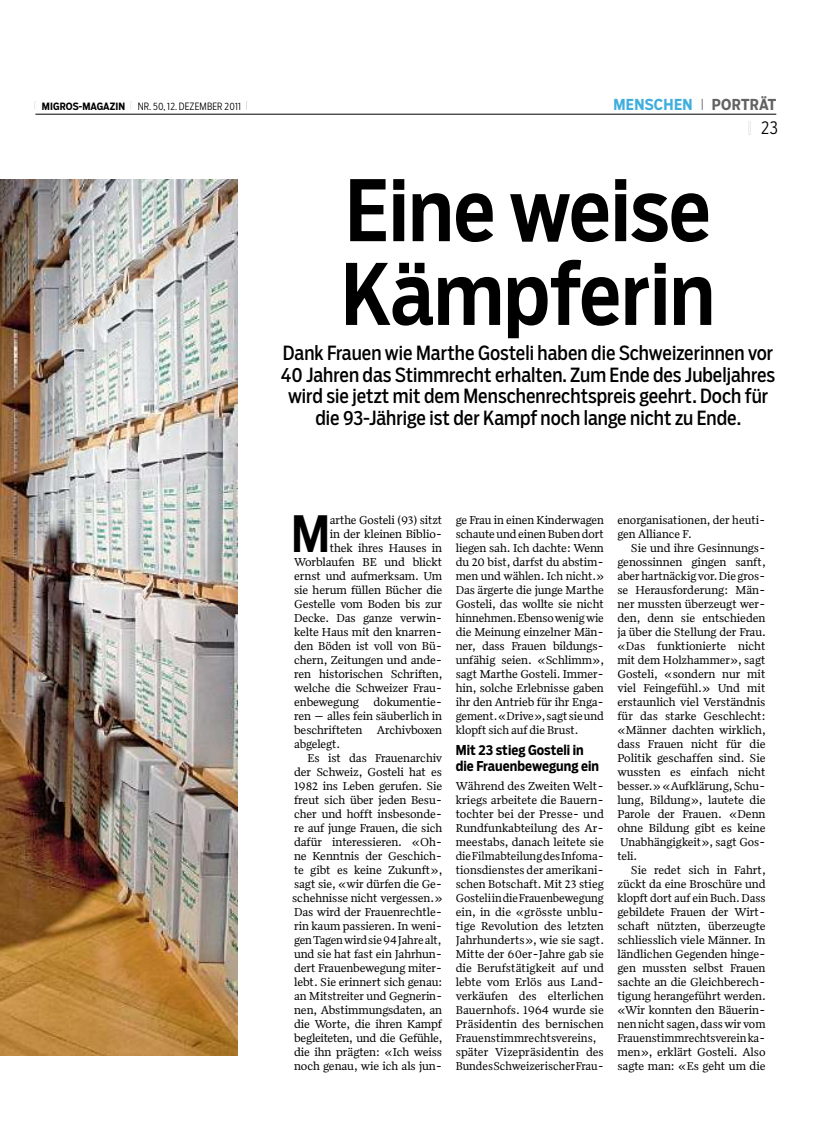
<style>
.page{position:relative;width:833px;height:1134px;background:#fff}
.page>*{position:absolute;margin:0;border:0;box-sizing:border-box;transform-origin:0 0}
.t1{font:500 83.75px/83.8px "Salvo Sans Cond";letter-spacing:-.005em;color:#000}
.t2{font:500 49.62px "Salvo Sans Cond";color:#000}
.t3{font:19.38px/21.8px "Salvo Sans Cond";color:#000;text-align:center}
.t4{font:300 17.5px "Salvo Sans Cond";color:#000}
.t5{font:700 15px "Salvo Sans Cond";letter-spacing:.02em;color:#40aedd}
.t6{font:700 13.5px/15.2px "Salvo Sans Cond";letter-spacing:.005em;color:#000}
.t7{font:11.75px/14px "Quiosco Two LF";letter-spacing:-.01em;color:#000;text-align:justify}
.t8{font:300 10px "Salvo Sans Cond";letter-spacing:.01em;color:#000}
.s1{font-size:8.12px}
.s2{font-weight:700}
.s3{font-weight:300;font-size:11.88px;color:#626262}
.s4{color:#626262}
.s5{font-size:14.75px}
</style>
<div class="page">
<hr style="left:35px;top:114px;width:741px;height:1px;background:#000">
<img style="left:0;top:180px;width:237px;height:876px">
<p class="t8" style="left:35px;top:99px;width:215px"><span class="s1">|</span> <span class="s2">MIGROS-MAGAZIN</span> <span class="s1">|</span> NR. 50, 12. DEZEMBER 2011 <span class="s1">|</span></p>
<p class="t5" style="left:613px;top:94px;width:164px">MENSCHEN <span class="s3">|</span> <span class="s4">PORTRÄT</span></p>
<h3 class="t4" style="left:747px;top:116px;width:32px"><span class="s5">|</span> 23</h3>
<h1 class="t1" style="left:341px;top:168px;width:376px">Eine weise<br>Kämpferin</h1>
<h3 class="t3" style="left:281px;top:342px;width:496px">Dank Frauen wie Marthe Gosteli haben die Schweizerinnen vor 40 Jahren das Stimmrecht erhalten. Zum Ende des Jubeljahres wird sie jetzt mit dem Menschenrechtspreis geehrt. Doch für die 93-Jährige ist der Kampf noch lange nicht zu Ende.</h3>
<h2 class="t2" style="left:291px;top:500px;width:41px">M</h2>
<p class="t7" style="left:330px;top:513px;width:114px">arthe Gosteli (93) sitzt</p>
<p class="t7" style="left:330px;top:527px;width:114px">in der kleinen Biblio-</p>
<p class="t7" style="left:330px;top:541px;width:114px">thek ihres Hauses in</p>
<p class="t7" style="left:294px;top:555px;width:150px">Worblaufen BE und blickt</p>
<p class="t7" style="left:294px;top:569px;width:150px">ernst und aufmerksam. Um</p>
<p class="t7" style="left:294px;top:583px;width:150px">sie herum füllen Bücher die</p>
<p class="t7" style="left:294px;top:597px;width:150px">Gestelle vom Boden bis zur</p>
<p class="t7" style="left:294px;top:611px;width:150px">Decke. Das ganze verwin-</p>
<p class="t7" style="left:294px;top:625px;width:150px">kelte Haus mit den knarren-</p>
<p class="t7" style="left:294px;top:639px;width:150px">den Böden ist voll von Bü-</p>
<p class="t7" style="left:294px;top:653px;width:150px">chern, Zeitungen und ande-</p>
<p class="t7" style="left:294px;top:667px;width:150px">ren historischen Schriften,</p>
<p class="t7" style="left:294px;top:681px;width:150px">welche die Schweizer Frau-</p>
<p class="t7" style="left:294px;top:695px;width:150px">enbewegung dokumentie-</p>
<p class="t7" style="left:294px;top:709px;width:150px">ren — alles fein säuberlich in</p>
<p class="t7" style="left:294px;top:723px;width:150px">beschrifteten Archivboxen</p>
<p class="t7" style="left:294px;top:737px;width:48px">abgelegt.</p>
<p class="t7" style="left:307px;top:751px;width:136px">Es ist das Frauenarchiv</p>
<p class="t7" style="left:294px;top:765px;width:150px">der Schweiz, Gosteli hat es</p>
<p class="t7" style="left:294px;top:779px;width:150px">1982 ins Leben gerufen. Sie</p>
<p class="t7" style="left:294px;top:793px;width:150px">freut sich über jeden Besu-</p>
<p class="t7" style="left:294px;top:807px;width:150px">cher und hofft insbesonde-</p>
<p class="t7" style="left:294px;top:821px;width:150px">re auf junge Frauen, die sich</p>
<p class="t7" style="left:294px;top:835px;width:150px">dafür interessieren. «Oh-</p>
<p class="t7" style="left:294px;top:849px;width:150px">ne Kenntnis der Geschich-</p>
<p class="t7" style="left:294px;top:863px;width:150px">te gibt es keine Zukunft»,</p>
<p class="t7" style="left:294px;top:877px;width:150px">sagt sie, «wir dürfen die Ge-</p>
<p class="t7" style="left:292px;top:891px;width:152px">schehnisse nicht vergessen.»</p>
<p class="t7" style="left:294px;top:905px;width:150px">Das wird der Frauenrechtle-</p>
<p class="t7" style="left:294px;top:919px;width:150px">rin kaum passieren. In weni-</p>
<p class="t7" style="left:294px;top:933px;width:149px">genTagenwirdsie94Jahrealt,</p>
<p class="t7" style="left:294px;top:947px;width:150px">und sie hat fast ein Jahrhun-</p>
<p class="t7" style="left:294px;top:961px;width:150px">dert Frauenbewegung miter-</p>
<p class="t7" style="left:294px;top:975px;width:150px">lebt. Sie erinnert sich genau:</p>
<p class="t7" style="left:294px;top:989px;width:150px">an Mitstreiter und Gegnerin-</p>
<p class="t7" style="left:294px;top:1003px;width:150px">nen, Abstimmungsdaten, an</p>
<p class="t7" style="left:294px;top:1017px;width:150px">die Worte, die ihren Kampf</p>
<p class="t7" style="left:294px;top:1031px;width:150px">begleiteten, und die Gefühle,</p>
<p class="t7" style="left:294px;top:1045px;width:150px">die ihn prägten: «Ich weiss</p>
<p class="t7" style="left:294px;top:1059px;width:150px">noch genau, wie ich als jun-</p>
<p class="t7" style="left:456px;top:513px;width:150px">ge Frau in einen Kinderwagen schaute und einen Buben dort liegen sah. Ich dachte: Wenn du 20 bist, darfst du abstim&shy;men und wählen. Ich nicht.» Das ärgerte die junge Marthe Gosteli, das wollte sie nicht hinnehmen.Ebensowenigwie die Meinung einzelner Män&shy;ner, dass Frauen bildungs&shy;unfähig seien. «Schlimm», sagt Marthe Gosteli. Immer&shy;hin, solche Erlebnisse gaben ihr den Antrieb für ihr Enga&shy;gement.«Drive»,sagtsieund klopft sich auf die Brust.</p>
<p class="t6" style="left:456px;top:743px;width:145px">MIT 23 STIEG GOSTELI IN<br>DIE FRAUENBEWEGUNG EIN</p>
<p class="t7" style="left:456px;top:779px;width:150px;text-align:left">Während des Zweiten Welt&shy;kriegs arbeitete die Bauern&shy;tochter bei der Presse- und<br>Rundfunkabteilung des Ar&shy;meestabs, danach leitete sie dieFilmabteilungdesInfoma&shy;tionsdienstes der amerikani&shy;schen Botschaft. Mit 23 stieg<br>GosteliindieFrauenbewegung ein, in die «grösste unblu&shy;tige Revolution des letzten<br>Jahrhunderts», wie sie sagt.<br>Mitte der 60er-Jahre gab sie die Berufstätigkeit auf und lebte vom Erlös aus Land&shy;verkäufen des elterlichen<br>Bauernhofs. 1964 wurde sie<br>Präsidentin des bernischen<br>Frauenstimmrechtsvereins, später Vizepräsidentin des<br>BundesSchweizerischerFrau-</p>
<p class="t7" style="left:617px;top:513px;width:150px">enorganisationen, der heuti&shy;gen Alliance F.</p>
<p class="t7" style="left:617px;top:541px;width:150px;text-indent:13px">Sie und ihre Gesinnungs&shy;genossinnen gingen sanft, aberhartnäckigvor.Diegros&shy;se Herausforderung: Män&shy;ner mussten überzeugt wer&shy;den, denn sie entschieden ja über die Stellung der Frau. «Das funktionierte nicht mit dem Holzhammer», sagt Gosteli, «sondern nur mit viel Feingefühl.» Und mit erstaunlich viel Verständnis für das starke Geschlecht: «Männer dachten wirklich, dass Frauen nicht für die Politik geschaffen sind. Sie wussten es einfach nicht besser.»«Aufklärung,Schu&shy;lung, Bildung», lautete die Parole der Frauen. «Denn ohne Bildung gibt es keine Unabhängigkeit», sagt Gos&shy;teli.</p>
<p class="t7" style="left:617px;top:863px;width:150px;text-indent:13px">Sie redet sich in Fahrt, zückt da eine Broschüre und klopft dort auf ein Buch.Dass gebildete Frauen der Wirt&shy;schaft nützten, überzeugte schliesslich viele Männer. In ländlichen Gegenden hinge&shy;gen mussten selbst Frauen sachte an die Gleichberech&shy;tigung herangeführt werden. «Wir konnten den Bäuerin&shy;nennicht sagen,dasswirvom Frauenstimmrechtsvereinka&shy;men», erklärt Gosteli. Also sagte man: «Es geht um die</p>
</div>
